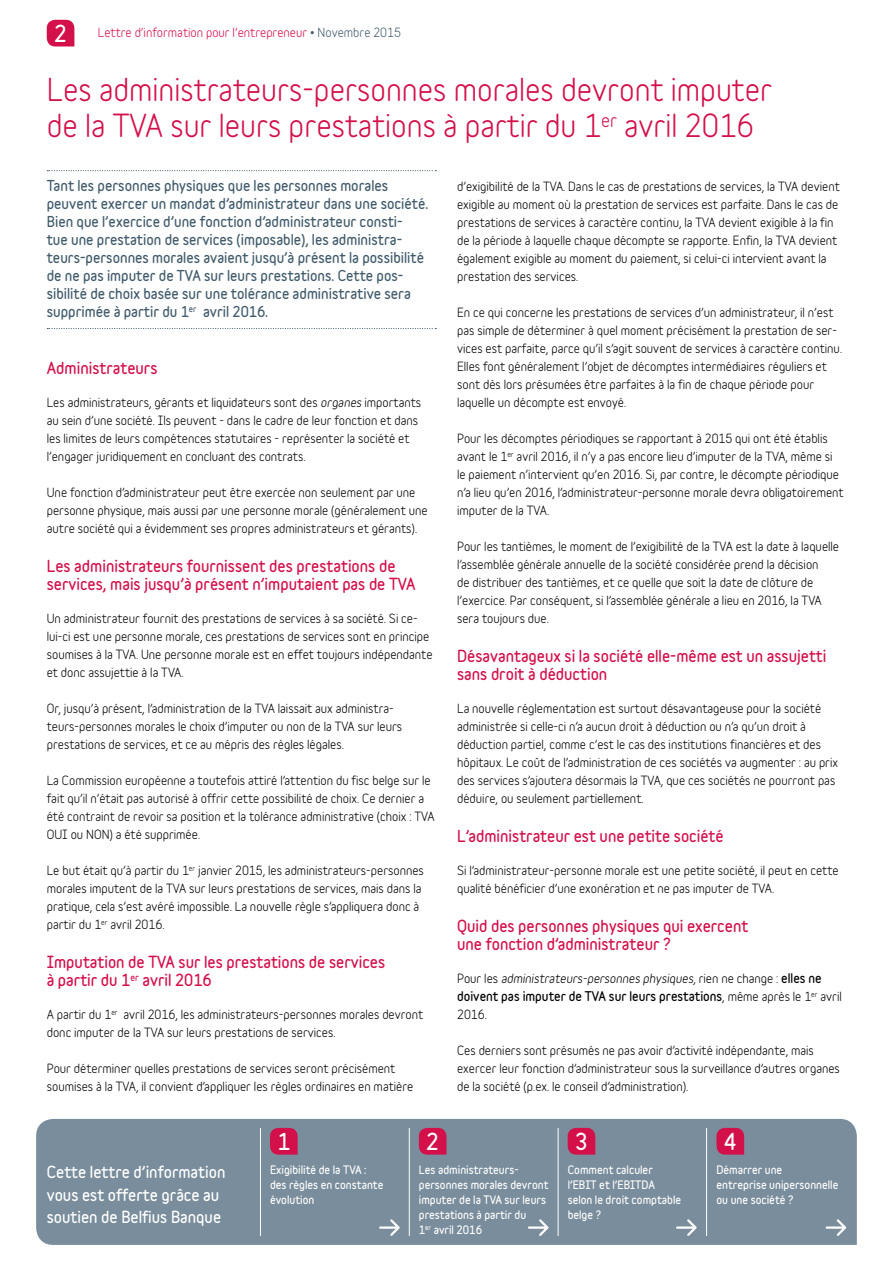
<style>
.page{position:relative;width:893px;height:1263px;background:#fff}
.page>*{position:absolute;margin:0;border:0;box-sizing:border-box;transform-origin:0 0}
.Titel{font:30px/36px "Belfius Normal";color:#d3104a}
.Inhoud__paginanummer{font:700 21px "Belfius Normal";color:#fff}
.Tussentitel_1{font:700 15px/18px "Belfius Normal";color:#d3104a}
.t1{font:700 15px/22.5px "Belfius Normal";color:#fff}
.Inleiding{font:700 13.5px/18px "Belfius Normal";color:#425c6c}
.Tekst{font:12px/18px "Belfius Normal";color:#000}
.Tekst-2{font:700 12px/18px "Belfius Normal";color:#000}
.t2{font:12px "Belfius Normal";color:#d3104a}
.Inhoud__titel{font:700 10.5px/15px "Belfius Normal";color:#fff}
.s1{color:#425c6c}
.s2{font-weight:400}
.s3{font-weight:400;font-style:italic}
.s4{font-style:italic}
</style>
<div class="page">
<div style="left:36px;top:1119px;width:821px;height:126px;background:#798d9c"></div>
<hr style="left:409px;top:1128px;width:1px;height:108px;background:#fff">
<hr style="left:260px;top:1128px;width:1px;height:108px;background:#fff">
<hr style="left:558px;top:1128px;width:1px;height:108px;background:#fff">
<hr style="left:706px;top:1128px;width:1px;height:108px;background:#fff">
<svg style="left:270px;top:1128px;width:28px;height:26px"></svg>
<svg style="left:419px;top:1128px;width:27px;height:26px"></svg>
<svg style="left:568px;top:1128px;width:27px;height:26px"></svg>
<svg style="left:716px;top:1128px;width:28px;height:26px"></svg>
<svg style="left:47px;top:20px;width:27px;height:26px"></svg>
<svg style="left:379px;top:1219px;width:21px;height:17px"></svg>
<svg style="left:528px;top:1219px;width:21px;height:17px"></svg>
<svg style="left:676px;top:1219px;width:21px;height:17px"></svg>
<svg style="left:826px;top:1219px;width:20px;height:17px"></svg>
<svg style="left:47px;top:170px;width:389px;height:1px"></svg>
<svg style="left:47px;top:328px;width:389px;height:1px"></svg>
<p class="Inhoud__paginanummer" style="left:54px;top:17px;width:14px">2</p>
<p class="Titel" style="left:47px;top:68px;width:727px">Les administrateurs-personnes morales devront imputer de la TVA sur leurs prestations à partir du 1<sup>er</sup> avril 2016</p>
<p class="Inleiding" style="left:47px;top:176px;width:383px">Tant les personnes physiques que les personnes morales peuvent exercer un mandat d’administrateur dans une société.<br>Bien que l’exercice d’une fonction d’administrateur consti-<br>tue une prestation de services (imposable), les administra&shy;teurs-personnes morales avaient jusqu’à présent la possibilité de ne pas imputer de TVA sur leurs prestations. Cette pos&shy;sibilité de choix basée sur une tolérance administrative sera supprimée à partir du 1<sup>er</sup> avril 2016.</p>
<p class="t2" style="left:98px;top:23px;width:305px">Lettre d’information pour l’entrepreneur <span class="s1">• Novembre 2015</span></p>
<p class="Tekst" style="left:457px;top:176px;width:384px">d’exigibilité de la TVA. Dans le cas de prestations de services, la TVA devient exigible au moment où la prestation de services est parfaite. Dans le cas de prestations de services à caractère continu, la TVA devient exigible à la fin de la période à laquelle chaque décompte se rapporte. Enfin, la TVA devient également exigible au moment du paiement, si celui-ci intervient avant la prestation des services.</p>
<p class="Tekst" style="left:457px;top:302px;width:386px">En ce qui concerne les prestations de services d’un administrateur, il n’est pas simple de déterminer à quel moment précisément la prestation de ser&shy;vices est parfaite, parce qu’il s’agit souvent de services à caractère continu.<br>Elles font généralement l’objet de décomptes intermédiaires réguliers et sont dès lors présumées être parfaites à la fin de chaque période pour laquelle un décompte est envoyé.</p>
<p class="Tekst" style="left:457px;top:428px;width:388px">Pour les décomptes périodiques se rapportant à 2015 qui ont été établis avant le 1<sup>er</sup> avril 2016, il n’y a pas encore lieu d’imputer de la TVA, même si le paiement n’intervient qu’en 2016. Si, par contre, le décompte périodique n’a lieu qu’en 2016, l’administrateur-personne morale devra obligatoirement imputer de la TVA.</p>
<p class="Tekst" style="left:457px;top:536px;width:384px">Pour les tantièmes, le moment de l’exigibilité de la TVA est la date à laquelle l’assemblée générale annuelle de la société considérée prend la décision<br>de distribuer des tantièmes, et ce quelle que soit la date de clôture de l’exercice. Par conséquent, si l’assemblée générale a lieu en 2016, la TVA sera toujours due.</p>
<p class="Tussentitel_1" style="left:457px;top:646px;width:371px">Désavantageux si la société elle-même est un assujetti sans droit à déduction</p>
<p class="Tekst" style="left:457px;top:698px;width:382px">La nouvelle réglementation est surtout désavantageuse pour la société administrée si celle-ci n’a aucun droit à déduction ou n’a qu’un droit à déduction partiel, comme c’est le cas des institutions financières et des hôpitaux. Le coût de l’administration de ces sociétés va augmenter : au prix des services s’ajoutera désormais la TVA, que ces sociétés ne pourront pas déduire, ou seulement partiellement.</p>
<p class="Tussentitel_1" style="left:457px;top:826px;width:268px">L’administrateur est une petite société</p>
<p class="Tekst" style="left:457px;top:860px;width:383px">Si l’administrateur-personne morale est une petite société, il peut en cette qualité bénéficier d’une exonération et ne pas imputer de TVA.</p>
<p class="Tussentitel_1" style="left:457px;top:916px;width:293px">Quid des personnes physiques qui exercent une fonction d’administrateur ?</p>
<p class="Tekst-2" style="left:457px;top:969px;width:386px"><span class="s2">Pour les</span> <span class="s3">administrateurs-personnes physiques,</span> <span class="s2">rien ne change :</span> elles ne doivent pas imputer de TVA sur leurs prestations<span class="s2">, même après le 1</span><sup>er</sup> <span class="s2">avril<br>2016.</span></p>
<p class="Tekst" style="left:457px;top:1040px;width:384px">Ces derniers sont présumés ne pas avoir d’activité indépendante, mais exercer leur fonction d’administrateur sous la surveillance d’autres organes de la société (p.ex. le conseil d’administration).</p>
<p class="Tussentitel_1" style="left:47px;top:358px;width:112px">Administrateurs</p>
<p class="Tekst" style="left:47px;top:392px;width:376px">Les administrateurs, gérants et liquidateurs sont des <span class="s4">organes</span> importants au sein d’une société. Ils peuvent - dans le cadre de leur fonction et dans les limites de leurs compétences statutaires - représenter la société et l’engager juridiquement en concluant des contrats.</p>
<p class="Tekst" style="left:47px;top:482px;width:382px">Une fonction d’administrateur peut être exercée non seulement par une personne physique, mais aussi par une personne morale (généralement une autre société qui a évidemment ses propres administrateurs et gérants).</p>
<p class="Tussentitel_1" style="left:47px;top:556px;width:370px">Les administrateurs fournissent des prestations de services, mais jusqu’à présent n’imputaient pas de TVA</p>
<p class="Tekst" style="left:47px;top:608px;width:387px">Un administrateur fournit des prestations de services à sa société. Si ce&shy;lui-ci est une personne morale, ces prestations de services sont en principe soumises à la TVA. Une personne morale est en effet toujours indépendante et donc assujettie à la TVA.</p>
<p class="Tekst" style="left:47px;top:698px;width:357px">Or, jusqu’à présent, l’administration de la TVA laissait aux administra&shy;teurs-personnes morales le choix d’imputer ou non de la TVA sur leurs prestations de services, et ce au mépris des règles légales.</p>
<p class="Tekst" style="left:47px;top:770px;width:389px">La Commission européenne a toutefois attiré l’attention du fisc belge sur le fait qu’il n’était pas autorisé à offrir cette possibilité de choix. Ce dernier a été contraint de revoir sa position et la tolérance administrative (choix : TVA OUI ou NON) a été supprimée.</p>
<p class="Tekst" style="left:47px;top:860px;width:379px">Le but était qu’à partir du 1<sup>er</sup> janvier 2015, les administrateurs-personnes morales imputent de la TVA sur leurs prestations de services, mais dans la pratique, cela s’est avéré impossible. La nouvelle règle s’appliquera donc à partir du 1<sup>er</sup> avril 2016.</p>
<p class="Tussentitel_1" style="left:47px;top:952px;width:340px">Imputation de TVA sur les prestations de services à partir du 1<sup>er</sup> avril 2016</p>
<p class="Tekst" style="left:47px;top:1004px;width:378px">A partir du 1<sup>er</sup> avril 2016, les administrateurs-personnes morales devront donc imputer de la TVA sur leurs prestations de services.</p>
<p class="Tekst" style="left:47px;top:1058px;width:368px">Pour déterminer quelles prestations de services seront précisément soumises à la TVA, il convient d’appliquer les règles ordinaires en matière</p>
<p class="t1" style="left:47px;top:1161px;width:180px">Cette lettre d’information vous est offerte grâce au soutien de Belfius Banque</p>
<p class="Inhoud__paginanummer" style="left:277px;top:1125px;width:14px">1</p>
<p class="Inhoud__titel" style="left:270px;top:1161px;width:115px">Exigibilité de la TVA : des règles en constante évolution</p>
<p class="Inhoud__paginanummer" style="left:426px;top:1125px;width:14px">2</p>
<p class="Inhoud__titel" style="left:419px;top:1161px;width:131px">Les administrateurs&shy;personnes morales devront imputer de la TVA sur leurs prestations à partir du<br>1<sup>er</sup> avril 2016</p>
<p class="Inhoud__paginanummer" style="left:575px;top:1125px;width:14px">3</p>
<p class="Inhoud__titel" style="left:568px;top:1161px;width:115px">Comment calculer l’EBIT et l’EBITDA selon le droit comptable belge ?</p>
<p class="Inhoud__paginanummer" style="left:724px;top:1125px;width:14px">4</p>
<p class="Inhoud__titel" style="left:716px;top:1161px;width:123px">Démarrer une<br>entreprise unipersonnelle ou une société ?</p>
</div>
